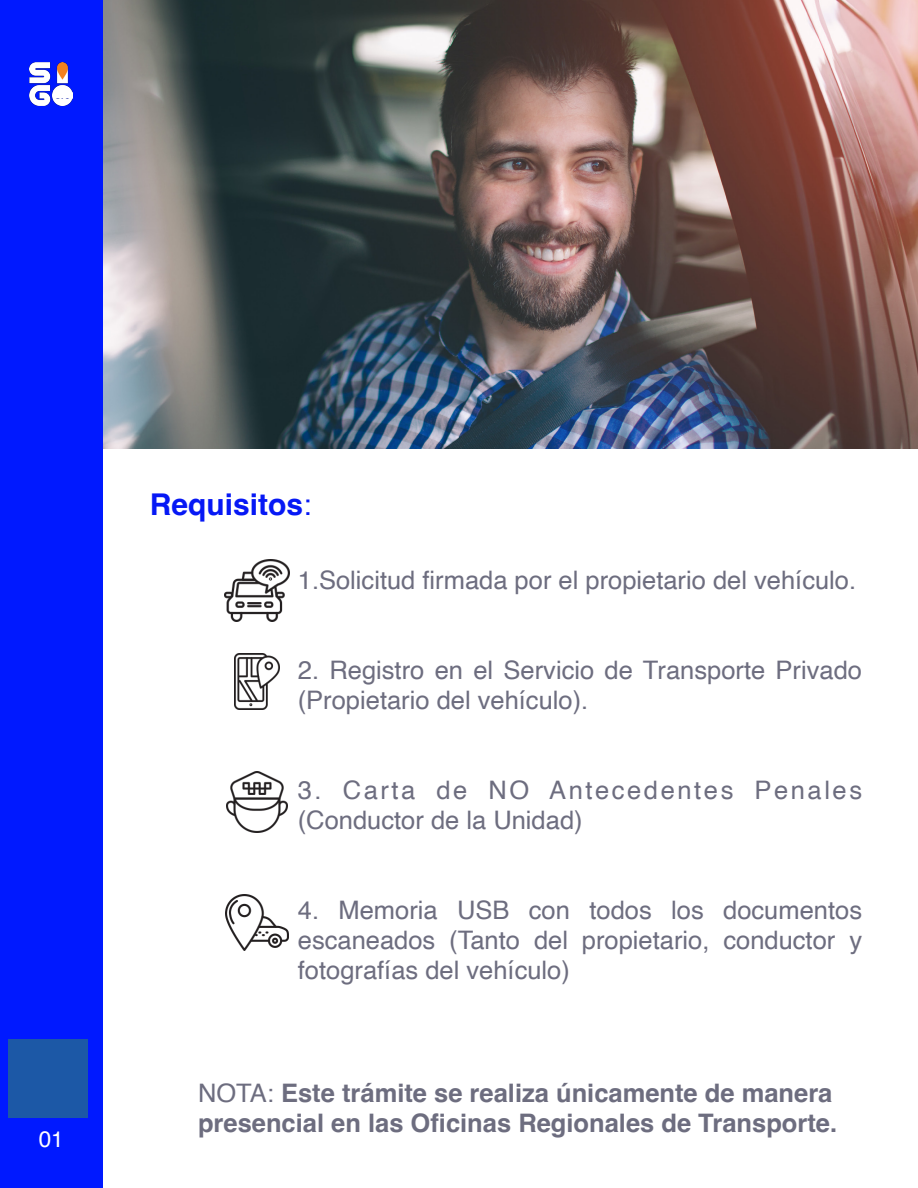
<style>
.page{position:relative;width:918px;height:1188px;background:#fff}
.page>*{position:absolute;margin:0;border:0;box-sizing:border-box;transform-origin:0 0}
.t1{font:700 30px "Helvetica";color:#0618f5}
.t2{font:25.5px/30px "Helvetica";color:#6d6d7f}
.t3{font:700 25.5px/30px "Helvetica";color:#6d6d7f}
.t4{font:25.5px/30px "Helvetica";letter-spacing:.1em;color:#6d6d7f}
.t5{font:22.5px "Helvetica";color:#fff}
.s1{font-weight:400}
</style>
<div class="page">
<img style="left:102px;top:0;width:816px;height:448px">
<div style="left:0;top:0;width:102px;height:1188px;background:#0019ff"></div>
<img style="left:226px;top:771px;width:62px;height:62px">
<img style="left:234px;top:654px;width:46px;height:56px">
<img style="left:226px;top:894px;width:63px;height:56px">
<img style="left:225px;top:560px;width:64px;height:61px">
<div style="left:8px;top:1039px;width:79px;height:79px;background:#1c58a6"></div>
<div style="left:54px;top:92px;width:16px;height:6px;background:#fff"></div>
<p class="t5" style="left:39px;top:1122px;width:27px">01</p>
<p class="t1" style="left:150px;top:486px;width:163px">Requisitos<span class="s1">:</span></p>
<p class="t2" style="left:298px;top:566px;width:560px">1.Solicitud firmada por el propietario del vehículo.</p>
<p class="t2" style="left:298px;top:656px;width:566px">2. Registro en el Servicio de Transporte Privado (Propietario del vehículo).</p>
<p class="t4" style="left:298px;top:776px;width:566px">3. Carta de NO Antecedentes Penales (Conductor de la Unidad)</p>
<p class="t2" style="left:298px;top:896px;width:566px;text-align:justify">4. Memoria USB con todos los documentos escaneados (Tanto del propietario, conductor y fotografías del vehículo)</p>
<p class="t3" style="left:198px;top:1081px;width:641px"><span class="s1">NOTA:</span> Este trámite se realiza únicamente de manera presencial en las Oficinas Regionales de Transporte.</p>
</div>
